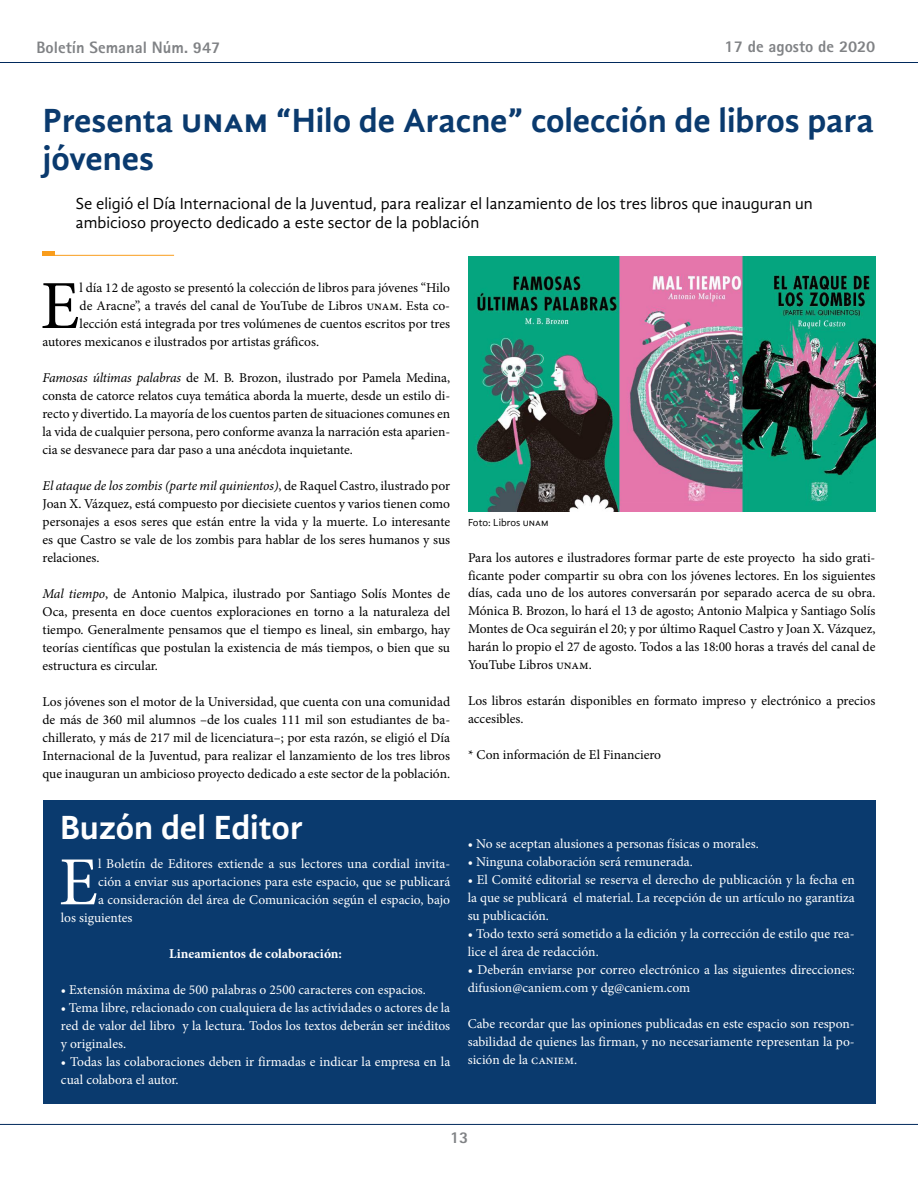
<style>
.page{position:relative;width:918px;height:1188px;background:#fff}
.page>*{position:absolute;margin:0;border:0;box-sizing:border-box;transform-origin:0 0}
.t1{font:68.85px "Minion Pro";color:#000}
.t2{font:68.85px "Minion Pro";color:#fff}
.t3{font:700 34.5px/37.5px "Gandhi Sans";color:#0a3a6e}
.t4{font:700 34.5px "Gandhi Sans";color:#fff}
.t5{font:16.5px/19.5px "Gandhi Sans";color:#000}
.t6{font:800 16.5px "Rotis Sans Serif Std";color:#808285}
.t7{font:13.5px/18px "Minion Pro";letter-spacing:-.005em;color:#000;text-align:justify}
.t8{font:13.5px/18px "Minion Pro";color:#fff;text-align:justify}
.t9{font:700 13.5px "Minion Pro";letter-spacing:.005em;color:#fff}
.t10{font:10.5px "Gandhi Sans";color:#000}
.s1{font-style:italic}
</style>
<div class="page">
<hr style="left:0;top:62px;width:918px;height:1px;background:#00295c">
<hr style="left:0;top:1124px;width:918px;height:1px;background:#00295c">
<hr style="left:42px;top:255px;width:132px;height:1px;background:#f99d1c">
<hr style="left:42px;top:252px;width:12px;height:4px;background:#f99d1c">
<img style="left:468px;top:256px;width:407px;height:255px">
<div style="left:43px;top:800px;width:832px;height:304px;background:#0a3a6e"></div>
<p class="t6" style="left:36px;top:37px;width:185px">Boletín Semanal Núm. 947</p>
<p class="t6" style="left:725px;top:36px;width:152px">17 de agosto de 2020</p>
<h2 class="t3" style="left:43px;top:102px;width:833px">Presenta unam “Hilo de Aracne” colección de libros para jóvenes</h2>
<p class="t5" style="left:76px;top:193px;width:738px">Se eligió el Día Internacional de la Juventud, para realizar el lanzamiento de los tres libros que inauguran un ambicioso proyecto dedicado a este sector de la población</p>
<h1 class="t1" style="left:41px;top:260px;width:41px">E</h1>
<p class="t7" style="left:80px;top:279px;width:372px">l día 12 de agosto se presentó la colección de libros para jóvenes “Hilo</p>
<p class="t7" style="left:80px;top:297px;width:372px">de Aracne”, a través del canal de YouTube de Libros unam. Esta co-</p>
<p class="t7" style="left:80px;top:315px;width:372px">lección está integrada por tres volúmenes de cuentos escritos por tres</p>
<p class="t7" style="left:43px;top:333px;width:278px">autores mexicanos e ilustrados por artistas gráficos.</p>
<p class="t7" style="left:43px;top:369px;width:409px"><span class="s1">Famosas últimas palabras</span> de M. B. Brozon, ilustrado por Pamela Medina, consta de catorce relatos cuya temática aborda la muerte, desde un estilo di&shy;recto y divertido. La mayoría de los cuentos parten de situaciones comunes en la vida de cualquier persona, pero conforme avanza la narración esta aparien&shy;cia se desvanece para dar paso a una anécdota inquietante.</p>
<p class="t7" style="left:43px;top:477px;width:409px"><span class="s1">El ataque de los zombis (parte mil quinientos)</span>, de Raquel Castro, ilustrado por Joan X. Vázquez, está compuesto por diecisiete cuentos y varios tienen como personajes a esos seres que están entre la vida y la muerte. Lo interesante es que Castro se vale de los zombis para hablar de los seres humanos y sus relaciones.</p>
<p class="t7" style="left:43px;top:585px;width:409px"><span class="s1">Mal tiempo</span>, de Antonio Malpica, ilustrado por Santiago Solís Montes de Oca, presenta en doce cuentos exploraciones en torno a la naturaleza del tiempo. Generalmente pensamos que el tiempo es lineal, sin embargo, hay teorías científicas que postulan la existencia de más tiempos, o bien que su estructura es circular.</p>
<p class="t7" style="left:43px;top:693px;width:409px">Los jóvenes son el motor de la Universidad, que cuenta con una comunidad de más de 360 mil alumnos –de los cuales 111 mil son estudiantes de ba&shy;chillerato, y más de 217 mil de licenciatura–; por esta razón, se eligió el Día Internacional de la Juventud, para realizar el lanzamiento de los tres libros que inauguran un ambicioso proyecto dedicado a este sector de la población.</p>
<h2 class="t4" style="left:60px;top:808px;width:244px">Buzón del Editor</h2>
<h1 class="t2" style="left:59px;top:836px;width:41px">E</h1>
<p class="t8" style="left:98px;top:855px;width:354px">l Boletín de Editores extiende a sus lectores una cordial invita-</p>
<p class="t8" style="left:98px;top:873px;width:354px">ción a enviar sus aportaciones para este espacio, que se publicará</p>
<p class="t8" style="left:98px;top:891px;width:354px">a consideración del área de Comunicación según el espacio, bajo</p>
<p class="t8" style="left:61px;top:909px;width:73px">los siguientes</p>
<p class="t9" style="left:169px;top:944px;width:174px">Lineamientos de colaboración:</p>
<p class="t8" style="left:61px;top:981px;width:367px">• Extensión máxima de 500 palabras o 2500 caracteres con espacios.</p>
<p class="t8" style="left:61px;top:999px;width:391px">• Tema libre, relacionado con cualquiera de las actividades o actores de la red de valor del libro y la lectura. Todos los textos deberán ser inéditos y originales.</p>
<p class="t8" style="left:61px;top:1053px;width:391px">• Todas las colaboraciones deben ir firmadas e indicar la empresa en la cual colabora el autor.</p>
<p class="t10" style="left:468px;top:517px;width:82px">Foto: Libros unam</p>
<p class="t7" style="left:468px;top:548px;width:409px">Para los autores e ilustradores formar parte de este proyecto ha sido grati&shy;ficante poder compartir su obra con los jóvenes lectores. En los siguientes días, cada uno de los autores conversarán por separado acerca de su obra.<br>Mónica B. Brozon, lo hará el 13 de agosto; Antonio Malpica y Santiago Solís Montes de Oca seguirán el 20; y por último Raquel Castro y Joan X. Vázquez, harán lo propio el 27 de agosto. Todos a las 18:00 horas a través del canal de YouTube Libros unam.</p>
<p class="t7" style="left:468px;top:692px;width:409px">Los libros estarán disponibles en formato impreso y electrónico a precios accesibles.</p>
<p class="t7" style="left:468px;top:746px;width:195px">* Con información de El Financiero</p>
<p class="t8" style="left:468px;top:835px;width:293px">• No se aceptan alusiones a personas físicas o morales.</p>
<p class="t8" style="left:468px;top:853px;width:227px">• Ninguna colaboración será remunerada.</p>
<p class="t8" style="left:468px;top:871px;width:389px">• El Comité editorial se reserva el derecho de publicación y la fecha en la que se publicará el material. La recepción de un artículo no garantiza su publicación.</p>
<p class="t8" style="left:468px;top:925px;width:388px">• Todo texto será sometido a la edición y la corrección de estilo que rea&shy;lice el área de redacción.</p>
<p class="t8" style="left:468px;top:961px;width:389px">• Deberán enviarse por correo electrónico a las siguientes direcciones: difusion@caniem.com y dg@caniem.com</p>
<p class="t8" style="left:468px;top:1015px;width:389px">Cabe recordar que las opiniones publicadas en este espacio son respon&shy;sabilidad de quienes las firman, y no necesariamente representan la po&shy;sición de la caniem.</p>
<p class="t6" style="left:450px;top:1127px;width:20px">13</p>
</div>
